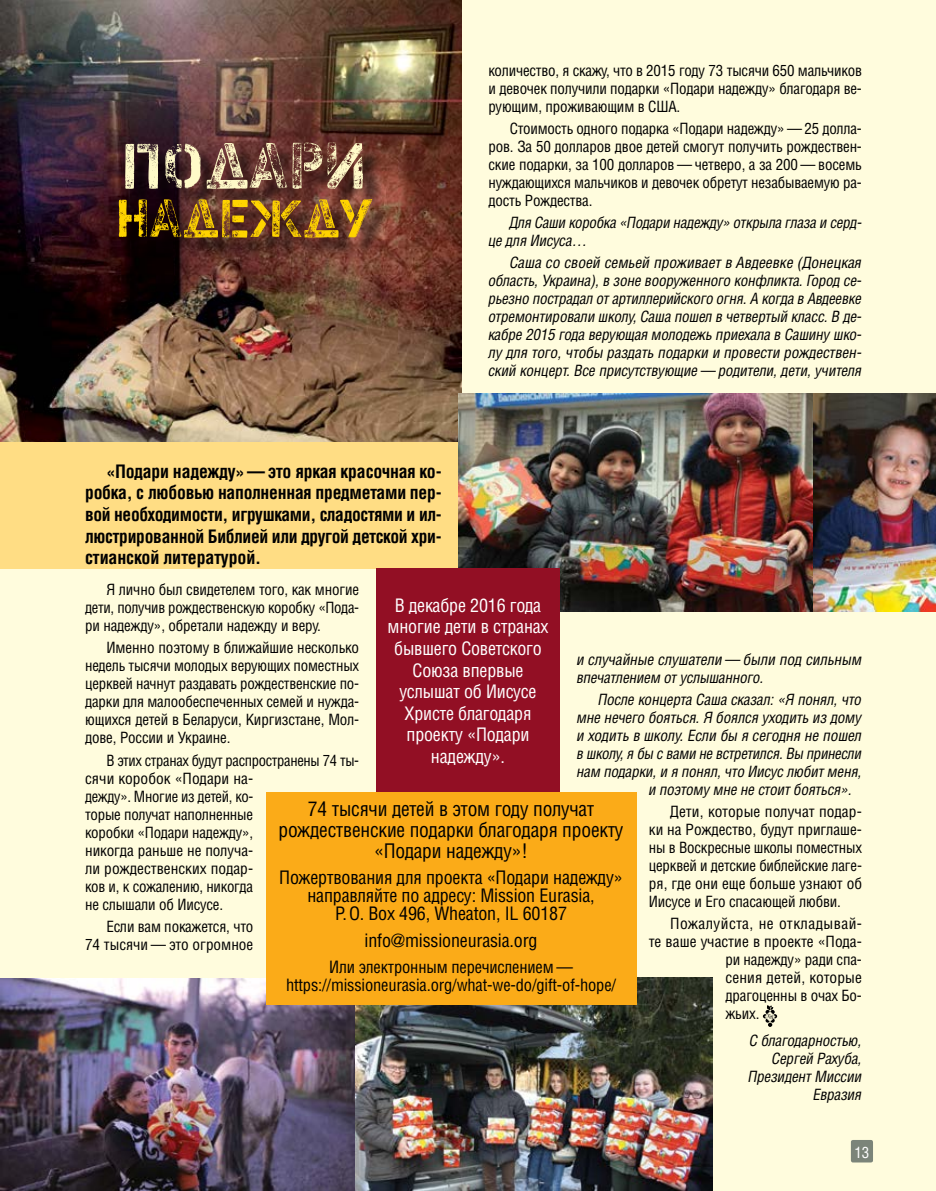
<style>
.page{position:relative;width:936px;height:1191px;background:#fff}
.page>*{position:absolute;margin:0;border:0;box-sizing:border-box;transform-origin:0 0}
.t1{font:64.8px "PF Stamps Pro Flex";letter-spacing:-.01em;color:#fffac8}
.t2{font:54px "PF Stamps Pro Flex";letter-spacing:-.01em;color:#ffd400}
.t3{font:19.5px/21px "AG Letterica Condensed C";letter-spacing:-.01em;color:#000;text-align:center}
.t4{font:700 18px/21.6px "AG Letterica Condensed C";letter-spacing:-.02em;color:#000;text-align:justify}
.t5{font:18px/18px "AG Letterica Condensed C";letter-spacing:-.01em;color:#000;text-align:center}
.t6{font:18px/21.6px "AG Letterica Condensed C";letter-spacing:-.01em;color:#fff;text-align:center}
.t7{font:16.5px/18px "AG Letterica Condensed C";letter-spacing:-.01em;color:#000;text-align:center}
.t8{font:15px/18px "AG Letterica Condensed C";letter-spacing:-.01em;color:#000;text-align:justify}
.t9{font:italic 15px/18px "AG Letterica Condensed C";letter-spacing:-.01em;color:#000}
.t10{font:15px "AG Letterica Condensed C";letter-spacing:.03em;color:#000}
.t11{font:15px "AG Letterica Condensed C";color:#fff}
</style>
<div class="page">
<div style="left:0;top:0;width:935px;height:1191px;background:#fffcdd"></div>
<img style="left:0;top:0;width:461px;height:442px">
<div style="left:0;top:442px;width:458px;height:126px;background:#ffdd84"></div>
<svg style="left:762px;top:1005px;width:15px;height:22px"></svg>
<img style="left:458px;top:394px;width:477px;height:217px">
<img style="left:0;top:977px;width:712px;height:214px">
<div style="left:122px;top:146px;width:270px;height:112px;background:#000;opacity:.75"></div>
<div style="left:266px;top:792px;width:370px;height:212px;background:#fbab18"></div>
<div style="left:376px;top:568px;width:183px;height:224px;background:#920f24"></div>
<div style="left:850px;top:1140px;width:23px;height:22px;background:#7b8479;border-radius:2px"></div>
<h1 class="t1" style="left:121px;top:126px;width:247px">ПОДАРИ</h1>
<h2 class="t2" style="left:116px;top:185px;width:258px">НАДЕЖДУ</h2>
<p class="t8" style="left:488px;top:61px;width:375px">количество, я скажу, что в 2015 году 73 тысячи 650 мальчиков и девочек получили подарки «Подари надежду» благодаря ве&shy;рующим, проживающим в США.</p>
<p class="t8" style="left:488px;top:119px;width:375px;text-indent:21px">Стоимость одного подарка «Подари надежду» — 25 долла&shy;ров. За 50 долларов двое детей смогут получить рождествен&shy;ские подарки, за 100 долларов — четверо, а за 200 — восемь нуждающихся мальчиков и девочек обретут незабываемую ра&shy;дость Рождества.</p>
<p class="t9" style="left:488px;top:213px;width:375px;text-indent:21px">Для Саши коробка «Подари надежду» открыла глаза и серд&shy;це для Иисуса…</p>
<p class="t9" style="left:488px;top:254px;width:375px;text-align:justify;text-indent:21px">Саша со своей семьей проживает в Авдеевке (Донецкая область, Украина), в зоне вооруженного конфликта. Город се&shy;рьезно пострадал от артиллерийского огня. А когда в Авдеевке отремонтировали школу, Саша пошел в четвертый класс. В де&shy;кабре 2015 года верующая молодежь приехала в Сашину шко&shy;лу для того, чтобы раздать подарки и провести рождествен&shy;ский концерт. Все присутствующие — родители, дети, учителя</p>
<p class="t4" style="left:85px;top:460px;width:358px;text-indent:21px">«Подари надежду» — это яркая красочная ко&shy;робка, с любовью наполненная предметами пер&shy;вой необходимости, игрушками, сладостями и ил&shy;люстрированной Библией или другой детской хри&shy;стианской литературой.</p>
<p class="t8" style="left:85px;top:580px;width:275px;text-indent:21px">Я лично был свидетелем того, как многие дети, получив рождественскую коробку «Пода&shy;ри надежду», обретали надежду и веру.</p>
<p class="t8" style="left:85px;top:638px;width:276px;text-indent:21px">Именно поэтому в ближайшие несколько недель тысячи молодых верующих поместных церквей начнут раздавать рождественские по&shy;дарки для малообеспеченных семей и нужда&shy;ющихся детей в Беларуси, Киргизстане, Мол&shy;дове, России и Украине.</p>
<p class="t8" style="left:85px;top:751px;width:275px;text-align:left;text-indent:21px">В этих странах будут распространены 74 ты&shy;сячи коробок «Подари на-<br>дежду». Многие из детей, ко-<br>торые получат наполненные<br>коробки «Подари надежду»,<br>никогда раньше не получа-<br>ли рождественских подар-<br>ков и, к сожалению, никогда<br>не слышали об Иисусе.</p>
<p class="t8" style="left:85px;top:917px;width:170px;text-align:right">Если вам покажется, что<br>74 тысячи — это огромное</p>
<p class="t6" style="left:387px;top:594px;width:162px">В декабре 2016 года многие дети в странах бывшего Советского<br>Союза впервые услышат об Иисусе<br>Христе благодаря проекту «Подари надежду».</p>
<p class="t9" style="left:576px;top:650px;width:286px">и случайные слушатели — были под сильным впечатлением от услышанного.</p>
<p class="t9" style="left:598px;top:690px;width:265px">После концерта Саша сказал: «Я понял, что</p>
<p class="t9" style="left:576px;top:708px;width:286px">мне нечего бояться. Я боялся уходить из дому</p>
<p class="t9" style="left:576px;top:726px;width:286px">и ходить в школу. Если бы я сегодня не пошел</p>
<p class="t9" style="left:576px;top:744px;width:286px">в школу, я бы с вами не встретился. Вы принесли</p>
<p class="t9" style="left:576px;top:762px;width:286px">нам подарки, и я понял, что Иисус любит меня,</p>
<p class="t9" style="left:649px;top:780px;width:205px">и поэтому мне не стоит бояться».</p>
<p class="t8" style="left:649px;top:802px;width:214px;text-indent:21px">Дети, которые получат подар&shy;ки на Рождество, будут приглаше&shy;ны в Воскресные школы поместных церквей и детские библейские лаге&shy;ря, где они еще больше узнают об Иисусе и Его спасающей любви.</p>
<p class="t10" style="left:670px;top:915px;width:193px">Пожалуйста, не откладывай-</p>
<p class="t8" style="left:649px;top:932px;width:214px">те ваше участие в проекте «Пода-</p>
<p class="t8" style="left:725px;top:950px;width:138px">ри надежду» ради спа-</p>
<p class="t8" style="left:725px;top:968px;width:138px">сения детей, которые</p>
<p class="t8" style="left:725px;top:986px;width:138px">драгоценны в очах Бо-</p>
<p class="t8" style="left:725px;top:1004px;width:35px">жьих.</p>
<p class="t9" style="left:748px;top:1031px;width:115px;text-align:right">С благодарностью,<br>Сергей Рахуба,<br>Президент Миссии<br>Евразия</p>
<h3 class="t3" style="left:278px;top:798px;width:346px">74 тысячи детей в этом году получат рождественские подарки благодаря проекту «Подари надежду»!</h3>
<p class="t5" style="left:279px;top:868px;width:345px">Пожертвования для проекта «Подари надежду» направляйте по адресу: Mission Eurasia,<br>P.O. Box 496, Wheaton, IL 60187</p>
<p class="t5" style="left:364px;top:931px;width:174px">info@missioneurasia.org</p>
<p class="t7" style="left:286px;top:958px;width:331px">Или электронным перечислением — https://missioneurasia.org/what-we-do/gift-of-hope/</p>
<p class="t11" style="left:854px;top:1143px;width:16px">13</p>
</div>
